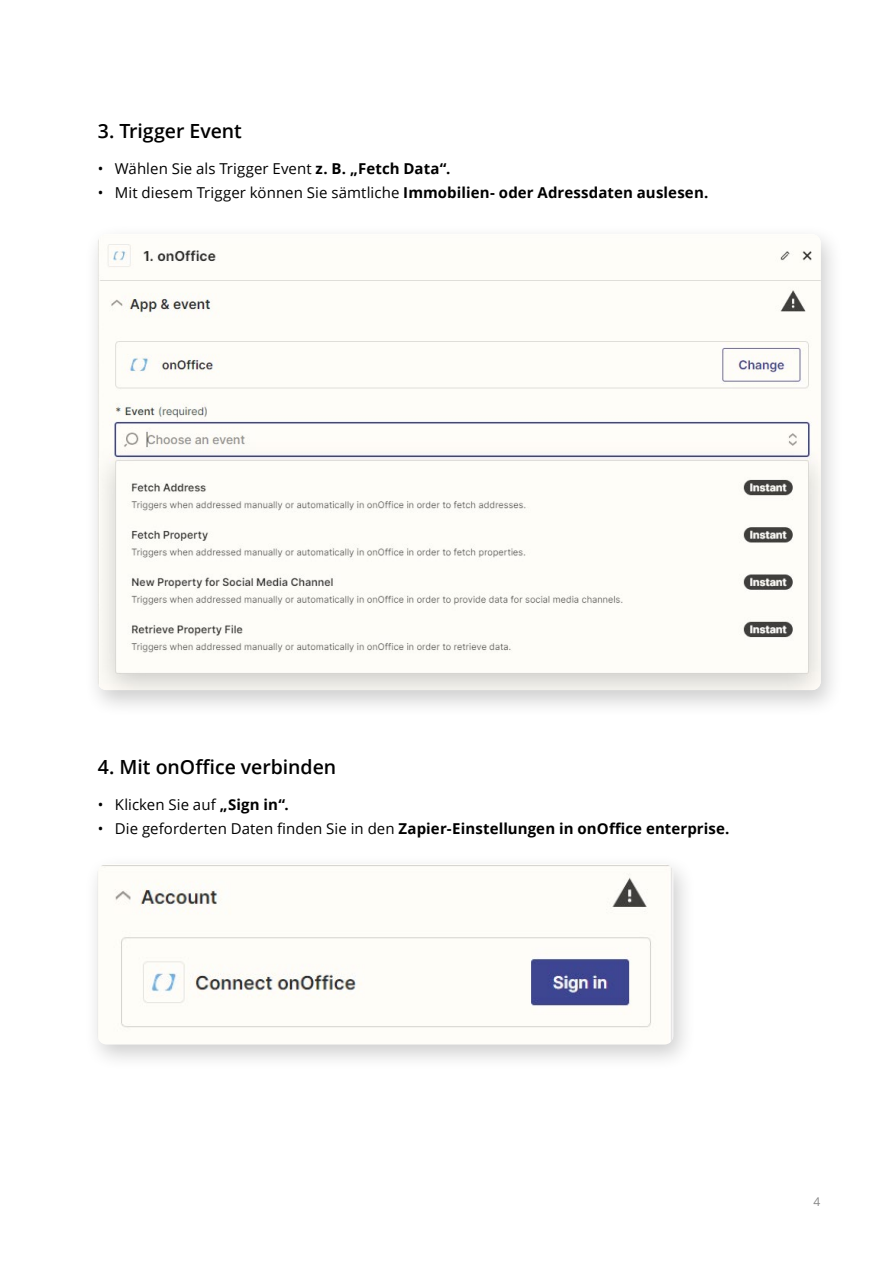
<style>
.page{position:relative;width:893px;height:1263px;background:#fff}
.page>*{position:absolute;margin:0;border:0;box-sizing:border-box;transform-origin:0 0}
.t1{font:600 19.5px "Open Sans";letter-spacing:-.005em;color:#000}
.t2{font:15px "Open Sans";letter-spacing:.005em;color:#000}
.t3{font:700 15px "Open Sans";letter-spacing:.005em;color:#000}
.t4{font:12px "Open Sans";color:#878787}
.s1{font-weight:700}
.s2{font-weight:400}
</style>
<div class="page">
<div style="left:83px;top:223px;width:761px;height:495px;background:#000;opacity:.2"></div>
<img style="left:98px;top:234px;width:723px;height:456px">
<div style="left:83px;top:854px;width:613px;height:218px;background:#000;opacity:.2"></div>
<img style="left:98px;top:864px;width:575px;height:180px">
<h1 class="t1" style="left:98px;top:118px;width:146px">3. Trigger Event</h1>
<p class="t2" style="left:98px;top:158px;width:354px">• Wählen Sie als Trigger Event <span class="s1">z. B. „Fetch Data“.</span></p>
<p class="t2" style="left:98px;top:182px;width:612px">• Mit diesem Trigger können Sie sämtliche <span class="s1">Immobilien- oder Adressdaten auslesen.</span></p>
<h1 class="t1" style="left:98px;top:754px;width:240px">4. Mit onOffice verbinden</h1>
<p class="t2" style="left:98px;top:794px;width:193px">• Klicken Sie auf <span class="s1">„Sign in“.</span></p>
<p class="t3" style="left:98px;top:818px;width:633px"><span class="s2">• Die geforderten Daten finden Sie in den</span> Zapier-Einstellungen in onOffice enterprise.</p>
<p class="t4" style="left:813px;top:1193px;width:8px">4</p>
</div>
